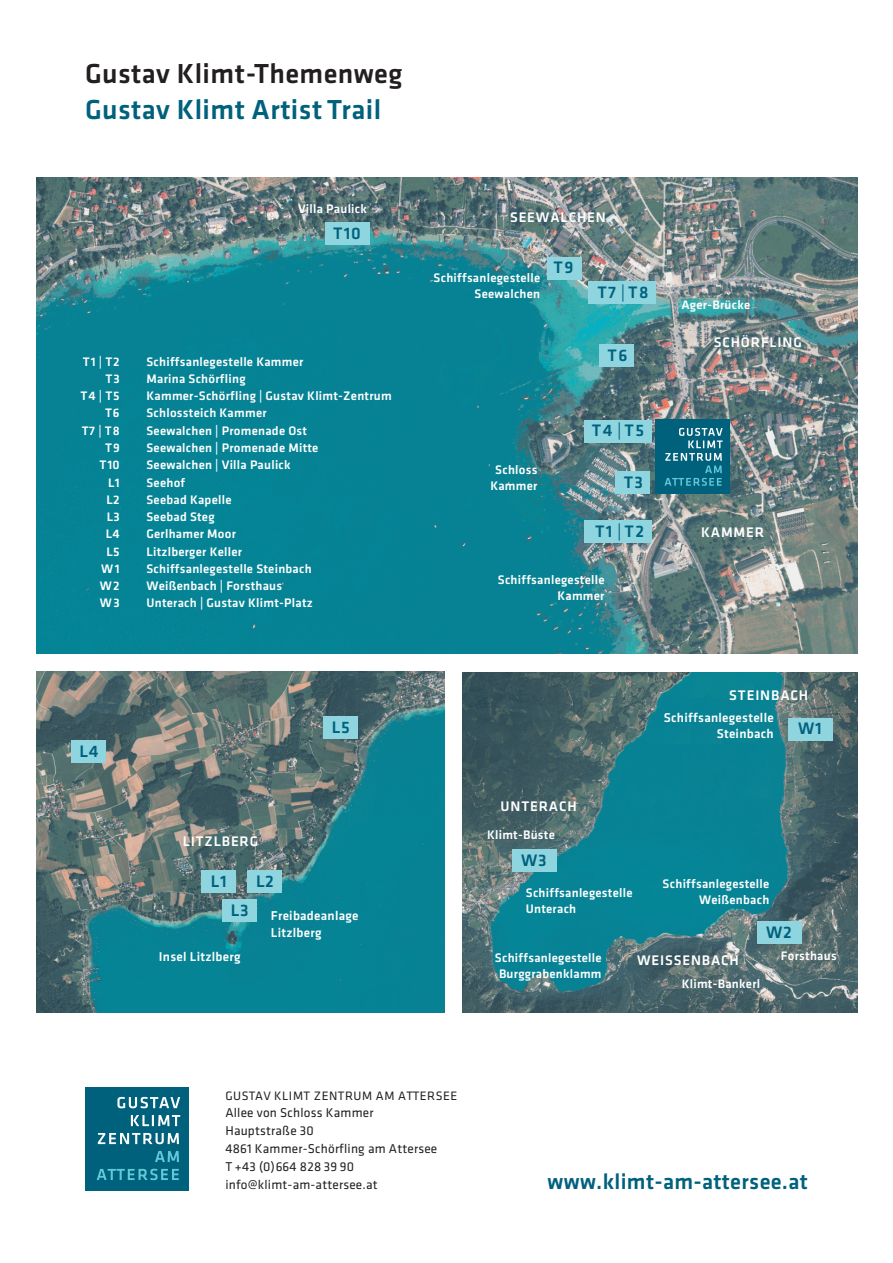
<style>
.page{position:relative;width:893px;height:1263px;background:#fff}
.page>*{position:absolute;margin:0;border:0;box-sizing:border-box;transform-origin:0 0}
.t1{font:500 28.5px "Klavika";letter-spacing:.015em;color:#00617d}
.t2{font:500 28.5px "Klavika";letter-spacing:.015em;color:#231f20}
.t3{font:500 22.5px "Klavika";letter-spacing:.015em;color:#00617d}
.t4{font:500 17.25px "Klavika";letter-spacing:.08em;color:#00617d}
.t5{font:500 14.4px "Klavika";letter-spacing:.06em;color:#fff}
.t6{font:13.2px/17.9px "Klavika";letter-spacing:.015em;color:#231f20}
.t7{font:500 13.2px/16px "Klavika";letter-spacing:.02em;color:#fff;text-align:right}
.t8{font:500 12.75px/16px "Klavika";letter-spacing:.02em;color:#fff;text-align:right}
.t9{font:12.6px "Klavika";letter-spacing:.04em;color:#231f20}
.s1{font-weight:400}
</style>
<div class="page">
<img style="left:37px;top:672px;width:407px;height:340px">
<div style="left:201px;top:870px;width:35px;height:23px;background:#8ed5e0"></div>
<div style="left:247px;top:870px;width:35px;height:23px;background:#8ed5e0"></div>
<div style="left:222px;top:899px;width:35px;height:23px;background:#8ed5e0"></div>
<div style="left:71px;top:740px;width:35px;height:23px;background:#8ed5e0"></div>
<div style="left:323px;top:716px;width:35px;height:23px;background:#8ed5e0"></div>
<img style="left:36px;top:178px;width:821px;height:476px">
<div style="left:655px;top:420px;width:74px;height:74px;background:#00617d"></div>
<svg style="left:664px;top:428px;width:59px;height:58px"></svg>
<div style="left:584px;top:520px;width:67px;height:23px;background:#8ed5e0"></div>
<div style="left:615px;top:471px;width:35px;height:23px;background:#8ed5e0"></div>
<div style="left:546px;top:257px;width:35px;height:23px;background:#8ed5e0"></div>
<div style="left:584px;top:420px;width:67px;height:23px;background:#8ed5e0"></div>
<div style="left:599px;top:344px;width:35px;height:23px;background:#8ed5e0"></div>
<div style="left:588px;top:281px;width:68px;height:23px;background:#8ed5e0"></div>
<div style="left:326px;top:222px;width:44px;height:23px;background:#8ed5e0"></div>
<img style="left:463px;top:672px;width:394px;height:340px">
<div style="left:789px;top:718px;width:44px;height:23px;background:#8ed5e0"></div>
<div style="left:758px;top:921px;width:44px;height:23px;background:#8ed5e0"></div>
<div style="left:513px;top:849px;width:44px;height:23px;background:#8ed5e0"></div>
<div style="left:85px;top:1087px;width:104px;height:103px;background:#00617d"></div>
<svg style="left:117px;top:1097px;width:63px;height:29px"></svg>
<svg style="left:97px;top:1169px;width:82px;height:11px"></svg>
<svg style="left:155px;top:1151px;width:24px;height:11px"></svg>
<svg style="left:98px;top:1133px;width:81px;height:11px"></svg>
<h1 class="t2" style="left:85px;top:62px;width:319px">Gustav Klimt-Themenweg</h1>
<h1 class="t1" style="left:85px;top:98px;width:298px">Gustav Klimt Artist Trail</h1>
<p class="t8" style="left:298px;top:202px;width:70px">Villa Paulick</p>
<h3 class="t4" style="left:333px;top:226px;width:29px">T10</h3>
<p class="t8" style="left:83px;top:354px;width:38px">T1 | T2</p>
<p class="t8" style="left:146px;top:354px;width:159px">Schiffsanlegestelle Kammer</p>
<p class="t8" style="left:105px;top:371px;width:16px">T3</p>
<p class="t8" style="left:146px;top:371px;width:101px">Marina Schörfling</p>
<p class="t8" style="left:81px;top:389px;width:41px">T4 | T5</p>
<p class="t8" style="left:146px;top:389px;width:247px">Kammer-Schörfling | Gustav Klimt-Zentrum</p>
<p class="t8" style="left:105px;top:406px;width:16px">T6</p>
<p class="t8" style="left:146px;top:406px;width:122px">Schlossteich Kammer</p>
<p class="t8" style="left:82px;top:423px;width:39px">T7 | T8</p>
<p class="t8" style="left:146px;top:423px;width:162px">Seewalchen | Promenade Ost</p>
<p class="t8" style="left:105px;top:441px;width:16px">T9</p>
<p class="t8" style="left:146px;top:441px;width:173px">Seewalchen | Promenade Mitte</p>
<p class="t8" style="left:99px;top:458px;width:22px">T10</p>
<p class="t8" style="left:146px;top:458px;width:146px">Seewalchen | Villa Paulick</p>
<p class="t8" style="left:108px;top:475px;width:13px">L1</p>
<p class="t8" style="left:146px;top:475px;width:40px">Seehof</p>
<p class="t8" style="left:107px;top:492px;width:15px">L2</p>
<p class="t8" style="left:146px;top:492px;width:87px">Seebad Kapelle</p>
<p class="t8" style="left:107px;top:510px;width:15px">L3</p>
<p class="t8" style="left:146px;top:510px;width:70px">Seebad Steg</p>
<p class="t8" style="left:106px;top:527px;width:15px">L4</p>
<p class="t8" style="left:146px;top:527px;width:91px">Gerlhamer Moor</p>
<p class="t8" style="left:107px;top:544px;width:15px">L5</p>
<p class="t8" style="left:146px;top:544px;width:97px">Litzlberger Keller</p>
<p class="t8" style="left:101px;top:561px;width:20px">W1</p>
<p class="t8" style="left:146px;top:561px;width:167px">Schiffsanlegestelle Steinbach</p>
<p class="t8" style="left:100px;top:579px;width:22px">W2</p>
<p class="t8" style="left:146px;top:579px;width:137px">Weißenbach | Forsthaus</p>
<p class="t8" style="left:100px;top:596px;width:21px">W3</p>
<p class="t8" style="left:146px;top:596px;width:168px">Unterach | Gustav Klimt-Platz</p>
<h3 class="t4" style="left:80px;top:745px;width:21px">L4</h3>
<p class="t5" style="left:183px;top:836px;width:77px">LITZLBERG</p>
<h3 class="t4" style="left:332px;top:721px;width:19px">L5</h3>
<h3 class="t4" style="left:211px;top:874px;width:17px">L1</h3>
<h3 class="t4" style="left:256px;top:874px;width:19px">L2</h3>
<h3 class="t4" style="left:231px;top:904px;width:19px">L3</h3>
<p class="t7" style="left:271px;top:909px;width:89px;text-align:left">Freibadeanlage<br>Litzlberg</p>
<p class="t7" style="left:159px;top:950px;width:83px">Insel Litzlberg</p>
<p class="t5" style="left:510px;top:211px;width:97px">SEEWALCHEN</p>
<h3 class="t4" style="left:553px;top:261px;width:21px">T9</h3>
<p class="t8" style="left:433px;top:271px;width:108px">Schiffsanlegestelle<br>Seewalchen</p>
<h3 class="t4" style="left:597px;top:285px;width:53px">T7 <span class="s1">|</span> T8</h3>
<h3 class="t4" style="left:607px;top:348px;width:21px">T6</h3>
<p class="t8" style="left:490px;top:462px;width:49px;text-align:center">Schloss<br>Kammer</p>
<h3 class="t4" style="left:592px;top:424px;width:54px">T4 <span class="s1">|</span> T5</h3>
<h3 class="t4" style="left:624px;top:475px;width:21px">T3</h3>
<h3 class="t4" style="left:595px;top:524px;width:51px">T1 <span class="s1">|</span> T2</h3>
<p class="t8" style="left:498px;top:572px;width:108px">Schiffsanlegestelle<br>Kammer</p>
<p class="t8" style="left:681px;top:298px;width:70px">Ager-Brücke</p>
<p class="t5" style="left:714px;top:337px;width:90px">SCHÖRFLING</p>
<p class="t5" style="left:701px;top:526px;width:65px">KAMMER</p>
<p class="t5" style="left:500px;top:801px;width:78px">UNTERACH</p>
<p class="t8" style="left:487px;top:828px;width:69px">Klimt-Büste</p>
<h3 class="t4" style="left:521px;top:853px;width:27px">W3</h3>
<p class="t8" style="left:526px;top:886px;width:108px;text-align:left">Schiffsanlegestelle<br>Unterach</p>
<p class="t5" style="left:729px;top:689px;width:80px">STEINBACH</p>
<p class="t7" style="left:664px;top:710px;width:112px">Schiffsanlegestelle<br>Steinbach</p>
<h3 class="t4" style="left:798px;top:722px;width:25px">W1</h3>
<p class="t8" style="left:663px;top:877px;width:108px">Schiffsanlegestelle<br>Weißenbach</p>
<h3 class="t4" style="left:766px;top:925px;width:27px">W2</h3>
<p class="t8" style="left:495px;top:951px;width:108px;text-align:center">Schiffsanlegestelle<br>Burggrabenklamm</p>
<p class="t5" style="left:637px;top:954px;width:103px">WEISSENBACH</p>
<p class="t8" style="left:682px;top:977px;width:80px">Klimt-Bankerl</p>
<p class="t8" style="left:781px;top:948px;width:57px">Forsthaus</p>
<p class="t9" style="left:225px;top:1091px;width:233px">GUSTAV KLIMT ZENTRUM AM ATTERSEE</p>
<p class="t6" style="left:225px;top:1105px;width:213px">Allee von Schloss Kammer<br>Hauptstraße 30<br>4861 Kammer-Schörfling am Attersee<br>T +43 (0)664 828 39 90 info@klimt-am-attersee.at</p>
<h2 class="t3" style="left:548px;top:1173px;width:262px">www.klimt-am-attersee.at</h2>
</div>
